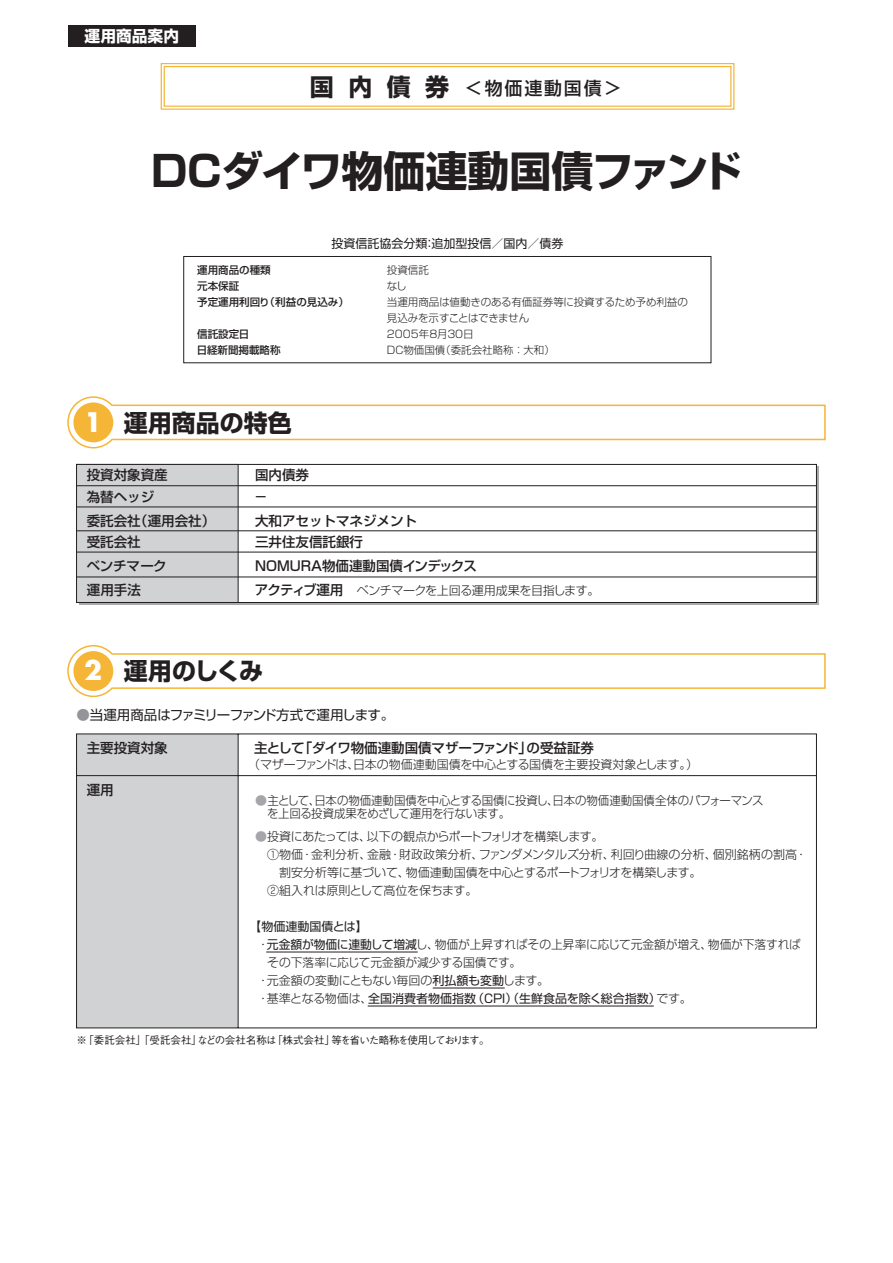
<style>
.page{position:relative;width:893px;height:1263px;background:#fff}
.page>*{position:absolute;margin:0;border:0;box-sizing:border-box;transform-origin:0 0}
.t1{font:700 42px "Shin Go Pro";letter-spacing:-.015em;color:#231f20}
.t2{font:700 26.25px "Futura";color:#fff}
.t3{font:700 24px "Shin Go Pro";color:#231f20}
.t4{font:500 18px "Shin Go Pro";letter-spacing:.1em;color:#231f20}
.t5{font:700 15.75px "Shin Go Pro";color:#fff}
.t6{font:500 13.5px/24.3px "Shin Go Pro";color:#231f20}
.t7{font:13.5px "Shin Go Pro";letter-spacing:-.05em;color:#231f20}
.t8{font:500 13.5px "Shin Go Pro";letter-spacing:-.06em;color:#231f20}
.t9{font:300 12px/18px "Shin Go Pro";letter-spacing:-.02em;color:#231f20}
.t10{font:12px "Shin Go Pro";color:#231f20}
.t11{font:300 12px "Shin Go Pro";color:#231f20;scale:.95 1}
.t12{font:300 12px "Shin Go Pro";letter-spacing:-.055em;color:#231f20}
.t13{font:300 12px "Shin Go Pro";color:#231f20}
.t14{font:300 12px "Shin Go Pro";letter-spacing:-.045em;color:#231f20}
.t15{font:300 12px/13.6px "Shin Go Pro";letter-spacing:-.02em;color:#231f20;scale:.95 1}
.t16{font:300 12px "Shin Go Pro";letter-spacing:.005em;color:#231f20}
.t17{font:300 12px "Shin Go Pro";letter-spacing:-.065em;color:#231f20}
.t18{font:300 10.5px "Shin Go Pro";color:#231f20}
.t19{font:500 10.5px/16px "Shin Go Pro";color:#231f20}
.t20{font:500 10.5px "Gothic BBB Pro";letter-spacing:-.115em;color:#231f20}
.t21{font:300 10.5px "Shin Go Pro";letter-spacing:-.035em;color:#231f20}
.t22{font:500 10.5px "Gothic BBB Pro";color:#231f20}
.t23{font:500 10.5px "Gothic BBB Pro";letter-spacing:-.02em;color:#231f20}
.t24{font:500 10.5px "Gothic BBB Pro";letter-spacing:-.055em;color:#231f20}
.s1{color:#939598}
.s2{color:#a4a6a9}
.s3{font-weight:300}
.s4{font-weight:400}
</style>
<div class="page">
<svg style="left:160px;top:63px;width:575px;height:47px"></svg>
<div style="left:76px;top:464px;width:741px;height:139px;border:1px solid #231f20"></div>
<div style="left:77px;top:464px;width:161px;height:138px;background:#d1d2d4"></div>
<div style="left:76px;top:464px;width:162px;height:139px;border:1px solid #231f20"></div>
<hr style="left:77px;top:552px;width:739px;height:1px;background:#231f20">
<hr style="left:77px;top:577px;width:739px;height:1px;background:#231f20">
<hr style="left:77px;top:530px;width:739px;height:1px;background:#231f20">
<hr style="left:77px;top:485px;width:739px;height:1px;background:#231f20">
<hr style="left:77px;top:507px;width:739px;height:1px;background:#231f20">
<svg style="left:76px;top:733px;width:741px;height:295px"></svg>
<div style="left:68px;top:25px;width:127px;height:22px;background:#231f20"></div>
<div style="left:183px;top:256px;width:528px;height:107px;border:1px solid #231f20"></div>
<hr style="left:266px;top:952px;width:152px;height:1px;background:#231f20">
<hr style="left:433px;top:988px;width:72px;height:1px;background:#231f20">
<hr style="left:368px;top:1006px;width:286px;height:1px;background:#231f20">
<svg style="left:67px;top:396px;width:759px;height:53px"></svg>
<div style="left:73px;top:402px;width:40px;height:40px;background:#f5b537;border-radius:50%"></div>
<svg style="left:67px;top:645px;width:759px;height:53px"></svg>
<div style="left:73px;top:651px;width:40px;height:40px;background:#f5b537;border-radius:50%"></div>
<h3 class="t5" style="left:85px;top:23px;width:96px">運用商品案内</h3>
<h3 class="t3" style="left:310px;top:67px;width:141px">国内債券</h3>
<h3 class="t4" style="left:465px;top:74px;width:158px">＜物価連動国債&lt;</h3>
<h1 class="t1" style="left:151px;top:138px;width:593px">DCダイワ物価連動国債ファンド</h1>
<p class="t10" style="left:331px;top:233px;width:233px">投資信託協会分類追加型投信／国内／債券</p>
<p class="t10" style="left:423px;top:233px;width:13px">：</p>
<h2 class="t2" style="left:84px;top:404px;width:20px">1</h2>
<p class="t19" style="left:197px;top:261px;width:75px">運用商品の種類</p>
<p class="t19" style="left:197px;top:277px;width:43px">元本保証</p>
<p class="t19" style="left:197px;top:293px;width:74px">予定運用利回り</p>
<p class="t19" style="left:197px;top:325px;width:85px">信託設定日<br>日経新聞掲載略称</p>
<p class="t19" style="left:265px;top:293px;width:86px">（利益の見込み(</p>
<h3 class="t3" style="left:124px;top:403px;width:169px">運用商品の特色</h3>
<p class="t18" style="left:387px;top:261px;width:43px">投資信託</p>
<p class="t18" style="left:387px;top:277px;width:21px">なし</p>
<p class="t18" style="left:387px;top:294px;width:303px">当運用商品は値動きのある有価証券等に投資するため予め利益の</p>
<p class="t21" style="left:387px;top:310px;width:144px">見込みを示すことはできません</p>
<p class="t18" style="left:387px;top:326px;width:88px">2005年8月30日</p>
<p class="t18" style="left:440px;top:342px;width:116px">（委託会社略称：大和(</p>
<p class="t18" style="left:387px;top:342px;width:60px">DC物価国債</p>
<p class="t6" style="left:87px;top:461px;width:83px">投資対象資産</p>
<p class="t6" style="left:134px;top:483px;width:82px;text-indent:-48px">為替ヘッジ<br>（運用会社(</p>
<p class="t6" style="left:87px;top:507px;width:56px">委託会社</p>
<p class="t6" style="left:87px;top:551px;width:81px;line-height:24.8px">ベンチマーク運用手法</p>
<p class="t6" style="left:87px;top:528px;width:56px">受託会社</p>
<p class="t6" style="left:255px;top:461px;width:55px">国内債券</p>
<p class="t6" style="left:255px;top:508px;width:164px;line-height:21.3px">大和アセットマネジメント三井住友信託銀行</p>
<p class="t6" style="left:254px;top:483px;width:15px">－</p>
<p class="t6" style="left:255px;top:552px;width:223px">NOMURA物価連動国債インデックス</p>
<p class="t9" style="left:357px;top:580px;width:244px">ベンチマークを上回る運用成果を目指します。</p>
<p class="t8" style="left:255px;top:579px;width:104px">アクティブ運用　</p>
<h2 class="t2" style="left:84px;top:653px;width:20px">2</h2>
<h3 class="t3" style="left:124px;top:652px;width:141px">運用のしくみ</h3>
<p class="t7" style="left:76px;top:704px;width:319px"><span class="s1">●</span>当運用商品はファミリーファンド方式で運用します。</p>
<p class="t6" style="left:87px;top:734px;width:83px">主要投資対象</p>
<p class="t6" style="left:87px;top:776px;width:28px">運用</p>
<p class="t6" style="left:299px;top:734px;width:235px">「ダイワ物価連動国債マザーファンド」</p>
<p class="t6" style="left:254px;top:734px;width:52px">主として</p>
<p class="t6" style="left:526px;top:734px;width:69px">の受益証券</p>
<p class="t17" style="left:248px;top:755px;width:113px">（マザーファンドは、</p>
<p class="t13" style="left:353px;top:755px;width:346px">日本の物価連動国債を中心とする国債を主要投資対象とします (。</p>
<p class="t11" style="left:255px;top:790px;width:537px"><span class="s2">●</span>主として日本の物価連動国債を中心とする国債に投資し日本の物価連動国債全体のパフォーマンス</p>
<p class="t15" style="left:547px;top:792px;width:14px">、</p>
<p class="t15" style="left:267px;top:792px;width:257px;text-indent:42px">、<br>を上回る投資成果をめざして運用を行ないます。</p>
<p class="t12" style="left:367px;top:826px;width:238px">以下の観点からポートフォリオを構築します。</p>
<p class="t9" style="left:255px;top:825px;width:118px"><span class="s2">●</span>投資にあたっては、</p>
<p class="t12" style="left:479px;top:844px;width:138px">ファンダメンタルズ分析、</p>
<p class="t9" style="left:267px;top:843px;width:38px">①物価</p>
<p class="t16" style="left:713px;top:844px;width:86px">個別銘柄の割高</p>
<p class="t9" style="left:399px;top:843px;width:86px">財政政策分析、</p>
<p class="t9" style="left:311px;top:843px;width:62px">金利分析、</p>
<p class="t9" style="left:367px;top:843px;width:26px">金融</p>
<p class="t16" style="left:611px;top:844px;width:107px">利回り曲線の分析、</p>
<p class="t9" style="left:301px;top:843px;width:13px">・</p>
<p class="t9" style="left:389px;top:843px;width:13px">・</p>
<p class="t9" style="left:795px;top:843px;width:13px">・</p>
<p class="t9" style="left:267px;top:861px;width:212px;text-indent:12px">割安分析等に基づいて、<br>②組入れは原則として高位を保ちます。</p>
<p class="t10" style="left:249px;top:916px;width:120px">【物価連動国債とは【</p>
<p class="t14" style="left:406px;top:862px;width:297px">物価連動国債を中心とするポートフォリオを構築します。</p>
<p class="t9" style="left:435px;top:933px;width:279px">物価が上昇すればその上昇率に応じて元金額が増え、</p>
<p class="t9" style="left:708px;top:933px;width:95px">物価が下落すれば</p>
<p class="t10" style="left:267px;top:934px;width:173px">元金額が物価に連動して増減<span class="s3">し、</span></p>
<p class="t9" style="left:267px;top:933px;width:284px;text-indent:-10px">・<br>その下落率に応じて元金額が減少する国債です。<br>元金額の変動にともない毎回の<span class="s4">利払額も変動</span>します。</p>
<p class="t9" style="left:257px;top:969px;width:13px">・</p>
<p class="t10" style="left:472px;top:988px;width:190px">（CPI）（生鮮食品を除く総合指数）</p>
<p class="t10" style="left:368px;top:988px;width:109px">全国消費者物価指数</p>
<p class="t9" style="left:267px;top:987px;width:107px">基準となる物価は、</p>
<p class="t9" style="left:656px;top:987px;width:37px">です。</p>
<p class="t9" style="left:257px;top:987px;width:13px">・</p>
<p class="t22" style="left:77px;top:1032px;width:127px">※「委託会社」「受託会社」</p>
<p class="t24" style="left:272px;top:1032px;width:64px">「株式会社」</p>
<p class="t20" style="left:331px;top:1032px;width:160px">等を省いた略称を使用しております。</p>
<p class="t23" style="left:197px;top:1032px;width:81px">などの会社名称は</p>
</div>
